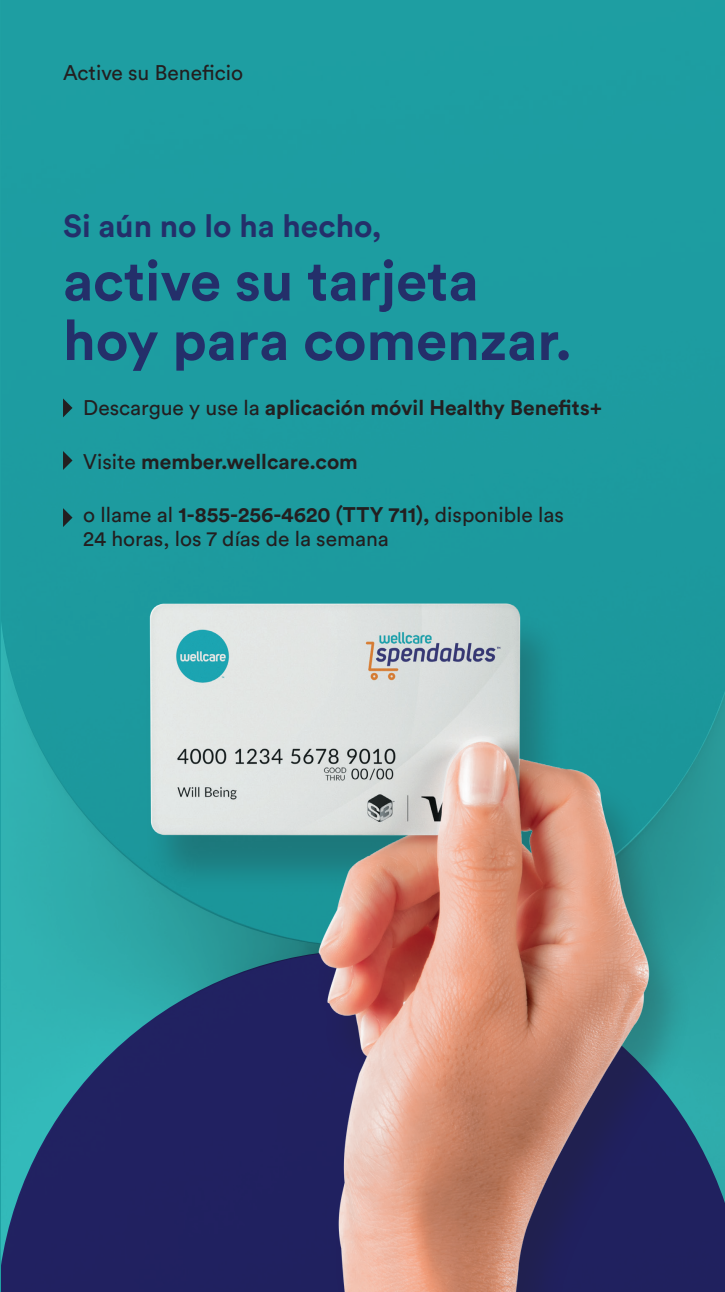
<style>
.page{position:relative;width:725px;height:1292px;background:#fff}
.page>*{position:absolute;margin:0;border:0;box-sizing:border-box;transform-origin:0 0}
.t1{font:700 56px/59.5px "Circular Std";color:#242f6a}
.t2{font:700 31.5px "Circular Std";color:#242f6a}
.t3{font:21px/24.5px "Circular Std";color:#231f20}
.t4{font:700 21px "Circular Std";color:#231f20}
.s1{font-weight:400}
.s2{font-weight:700}
</style>
<div class="page">
<div style="left:1px;top:0;width:723px;height:551px;background:#1d9da1"></div>
<img style="left:1px;top:551px;width:723px;height:741px">
<hr style="left:0;top:0;width:1px;height:1292px;background:#1fa0a3">
<svg style="left:63px;top:398px;width:9px;height:19px"></svg>
<svg style="left:63px;top:451px;width:9px;height:19px"></svg>
<svg style="left:63px;top:508px;width:9px;height:19px"></svg>
<p class="t3" style="left:63px;top:60px;width:182px">Active su Beneficio</p>
<p class="t2" style="left:63px;top:205px;width:320px">Si aún no lo ha hecho,</p>
<p class="t1" style="left:63px;top:250px;width:510px">active su tarjeta hoy para comenzar.</p>
<p class="t4" style="left:83px;top:394px;width:520px"><span class="s1">Descargue y use la</span> aplicación móvil Healthy Benefits+</p>
<p class="t4" style="left:83px;top:447px;width:276px"><span class="s1">Visite</span> member.wellcare.com</p>
<p class="t3" style="left:83px;top:502px;width:482px">o llame al <span class="s2">1-855-256-4620 (TTY 711),</span> disponible las<br>24 horas, los 7 días de la semana</p>
</div>
